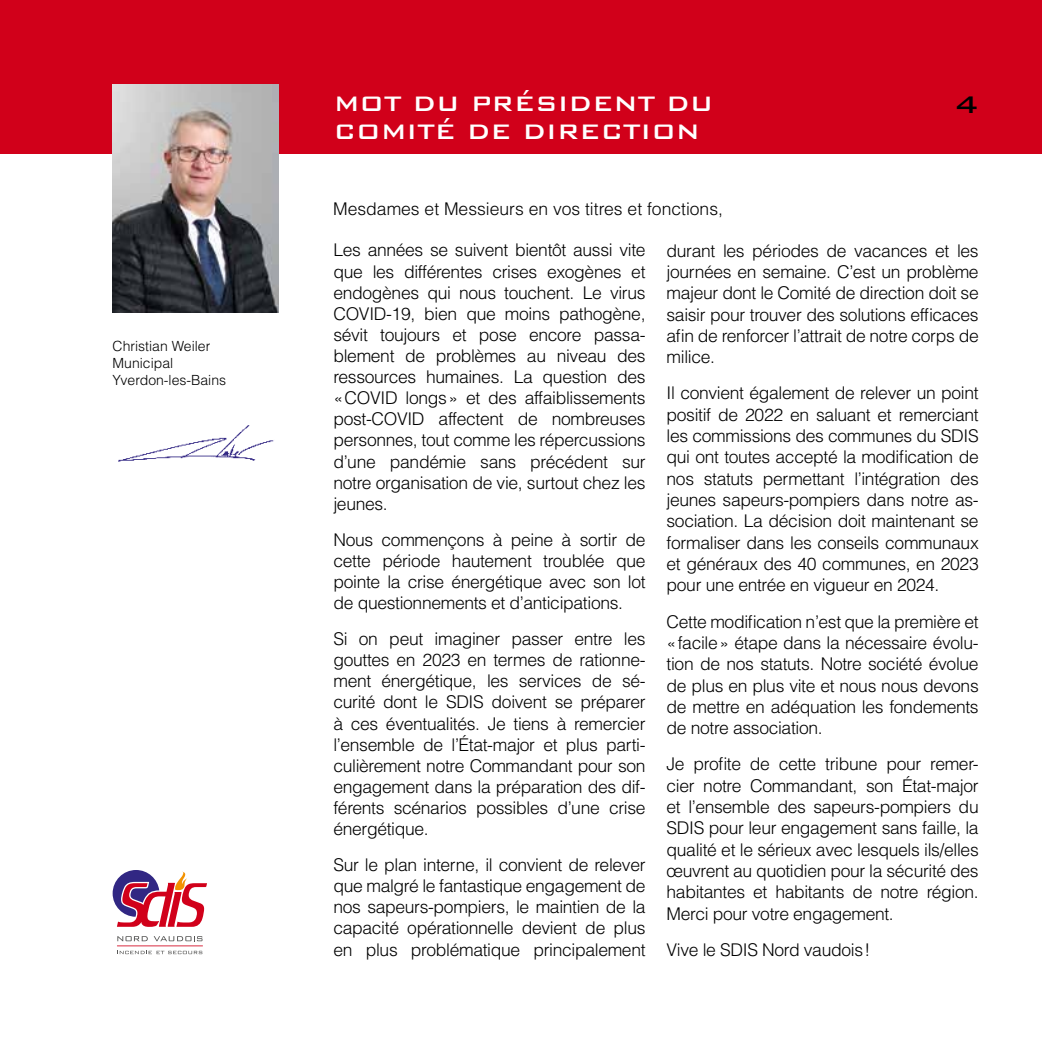
<style>
.page{position:relative;width:1042px;height:1042px;background:#fff}
.page>*{position:absolute;margin:0;border:0;box-sizing:border-box;transform-origin:0 0}
.t1{font:500 31.5px "Bank Gothic BT";color:#000}
.t2{font:500 28px "Bank Gothic BT";color:#fff}
.t3{font:300 17.5px/21.2px "Helvetica LT Std";letter-spacing:-.02em;color:#000;text-align:justify}
.t4{font:300 17.5px "Helvetica LT Std";color:#000}
.t5{font:300 14px/16.8px "Helvetica LT Std";color:#000}
</style>
<div class="page">
<div style="left:0;top:0;width:1042px;height:154px;background:#d1001a"></div>
<svg style="left:117px;top:936px;width:86px;height:18px"></svg>
<svg style="left:113px;top:870px;width:94px;height:57px"></svg>
<img style="left:118px;top:425px;width:156px;height:37px">
<img style="left:113px;top:84px;width:165px;height:229px">
<p class="t5" style="left:113px;top:338px;width:115px">Christian Weiler<br>Municipal<br>Yverdon-les-Bains</p>
<h2 class="t2" style="left:334px;top:88px;width:381px">MOT DU PRÉSIDENT DU</h2>
<h1 class="t1" style="left:954px;top:88px;width:26px">4</h1>
<h2 class="t2" style="left:334px;top:116px;width:368px">COMITÉ DE DIRECTION</h2>
<p class="t4" style="left:333px;top:198px;width:391px">Mesdames et Messieurs en vos titres et fonctions,</p>
<p class="t3" style="left:333px;top:239px;width:314px">Les années se suivent bientôt aussi vite que les différentes crises exogènes et endogènes qui nous touchent. Le virus COVID-19, bien que moins pathogène, sévit toujours et pose encore passa&shy;blement de problèmes au niveau des ressources humaines. La question des «COVID longs» et des affaiblissements post-COVID affectent de nombreuses personnes, tout comme les répercussions d’une pandémie sans précédent sur notre organisation de vie, surtout chez les jeunes.</p>
<p class="t3" style="left:333px;top:529px;width:314px">Nous commençons à peine à sortir de cette période hautement troublée que pointe la crise énergétique avec son lot de questionnements et d’anticipations.</p>
<p class="t3" style="left:333px;top:628px;width:314px">Si on peut imaginer passer entre les gouttes en 2023 en termes de rationne&shy;ment énergétique, les services de sé&shy;curité dont le SDIS doivent se préparer à ces éventualités. Je tiens à remercier l’ensemble de l’État-major et plus parti&shy;culièrement notre Commandant pour son engagement dans la préparation des dif&shy;férents scénarios possibles d’une crise énergétique.</p>
<p class="t3" style="left:333px;top:854px;width:314px">Sur le plan interne, il convient de relever que malgré le fantastique engagement de nos sapeurs-pompiers, le maintien de la capacité opérationnelle devient de plus en plus problématique principalement</p>
<p class="t3" style="left:666px;top:240px;width:314px">durant les périodes de vacances et les journées en semaine. C’est un problème majeur dont le Comité de direction doit se saisir pour trouver des solutions efficaces afin de renforcer l’attrait de notre corps de milice.</p>
<p class="t3" style="left:666px;top:382px;width:314px">Il convient également de relever un point positif de 2022 en saluant et remerciant les commissions des communes du SDIS qui ont toutes accepté la modification de nos statuts permettant l’intégration des jeunes sapeurs-pompiers dans notre as&shy;sociation. La décision doit maintenant se formaliser dans les conseils communaux et généraux des 40 communes, en 2023 pour une entrée en vigueur en 2024.</p>
<p class="t3" style="left:666px;top:610px;width:314px">Cette modification n’est que la première et «facile» étape dans la nécessaire évolu&shy;tion de nos statuts. Notre société évolue de plus en plus vite et nous nous devons de mettre en adéquation les fondements de notre association.</p>
<p class="t3" style="left:666px;top:753px;width:314px">Je profite de cette tribune pour remer&shy;cier notre Commandant, son État-major et l’ensemble des sapeurs-pompiers du SDIS pour leur engagement sans faille, la qualité et le sérieux avec lesquels ils/elles œuvrent au quotidien pour la sécurité des habitantes et habitants de notre région.<br>Merci pour votre engagement.</p>
<p class="t3" style="left:666px;top:939px;width:205px">Vive le SDIS Nord vaudois!</p>
</div>
